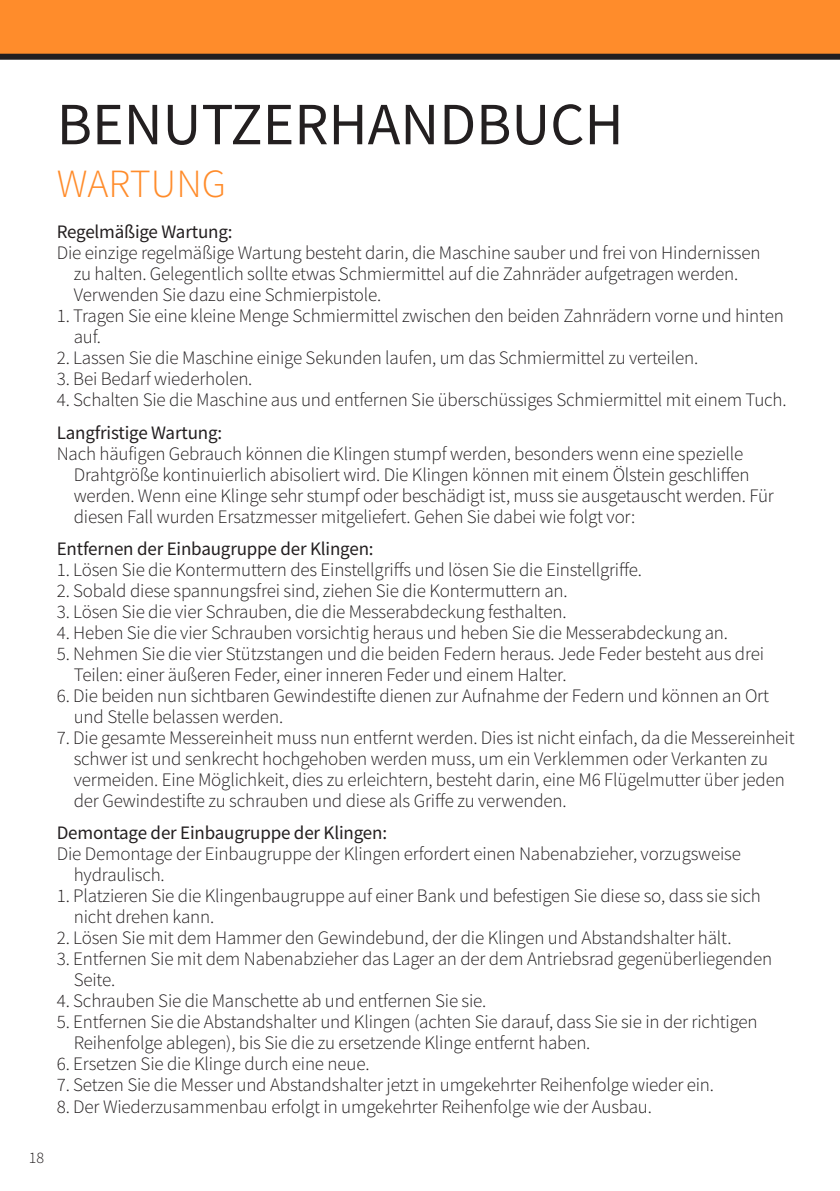
<style>
.page{position:relative;width:840px;height:1191px;background:#fff}
.page>*{position:absolute;margin:0;border:0;box-sizing:border-box;transform-origin:0 0}
.t1{font:60px "Source Sans Pro";color:#231f20}
.t2{font:300 40px "Source Sans Pro";color:#ff8c2b}
.t3{font:300 19px/21px "Source Sans Pro";letter-spacing:-.01em;color:#231f20}
.t4{font:19px "Source Sans Pro";letter-spacing:-.01em;color:#231f20}
.t5{font:300 16px "Source Sans Pro";color:#231f20}
</style>
<div class="page">
<div style="left:0;top:0;width:839px;height:57px;background:#ff8c2b"></div>
<div style="left:0;top:54px;width:839px;height:6px;background:#231f20"></div>
<p class="t1" style="left:57px;top:86px;width:568px">BENUTZERHANDBUCH</p>
<p class="t2" style="left:57px;top:159px;width:171px">WARTUNG</p>
<p class="t4" style="left:57px;top:220px;width:177px">Regelmäßige Wartung:</p>
<p class="t3" style="left:74px;top:242px;width:687px;text-indent:-17px">Die einzige regelmäßige Wartung besteht darin, die Maschine sauber und frei von Hindernissen zu halten. Gelegentlich sollte etwas Schmiermittel auf die Zahnräder aufgetragen werden.<br>Verwenden Sie dazu eine Schmierpistole.</p>
<p class="t3" style="left:74px;top:305px;width:711px;text-indent:-17px">1. Tragen Sie eine kleine Menge Schmiermittel zwischen den beiden Zahnrädern vorne und hinten auf.</p>
<p class="t3" style="left:57px;top:347px;width:642px">2. Lassen Sie die Maschine einige Sekunden laufen, um das Schmiermittel zu verteilen.</p>
<p class="t3" style="left:57px;top:368px;width:197px">3. Bei Bedarf wiederholen.</p>
<p class="t3" style="left:57px;top:389px;width:731px">4. Schalten Sie die Maschine aus und entfernen Sie überschüssiges Schmiermittel mit einem Tuch.</p>
<p class="t4" style="left:57px;top:420px;width:167px">Langfristige Wartung:</p>
<p class="t3" style="left:74px;top:443px;width:701px;text-indent:-17px">Nach häufigen Gebrauch können die Klingen stumpf werden, besonders wenn eine spezielle Drahtgröße kontinuierlich abisoliert wird. Die Klingen können mit einem Ölstein geschliffen werden. Wenn eine Klinge sehr stumpf oder beschädigt ist, muss sie ausgetauscht werden. Für diesen Fall wurden Ersatzmesser mitgeliefert. Gehen Sie dabei wie folgt vor:</p>
<p class="t4" style="left:57px;top:536px;width:318px">Entfernen der Einbaugruppe der Klingen:</p>
<p class="t3" style="left:57px;top:559px;width:586px">1. Lösen Sie die Kontermuttern des Einstellgriffs und lösen Sie die Einstellgriffe.</p>
<p class="t3" style="left:57px;top:580px;width:512px">2. Sobald diese spannungsfrei sind, ziehen Sie die Kontermuttern an.</p>
<p class="t3" style="left:57px;top:601px;width:511px">3. Lösen Sie die vier Schrauben, die die Messerabdeckung festhalten.</p>
<p class="t3" style="left:57px;top:622px;width:672px">4. Heben Sie die vier Schrauben vorsichtig heraus und heben Sie die Messerabdeckung an.</p>
<p class="t3" style="left:74px;top:643px;width:691px;text-indent:-17px">5. Nehmen Sie die vier Stützstangen und die beiden Federn heraus. Jede Feder besteht aus drei<br>Teilen: einer äußeren Feder, einer inneren Feder und einem Halter.</p>
<p class="t3" style="left:74px;top:685px;width:696px;text-indent:-17px">6. Die beiden nun sichtbaren Gewindestifte dienen zur Aufnahme der Federn und können an Ort und Stelle belassen werden.</p>
<p class="t3" style="left:74px;top:727px;width:722px;text-indent:-17px">7. Die gesamte Messereinheit muss nun entfernt werden. Dies ist nicht einfach, da die Messereinheit schwer ist und senkrecht hochgehoben werden muss, um ein Verklemmen oder Verkanten zu vermeiden. Eine Möglichkeit, dies zu erleichtern, besteht darin, eine M6 Flügelmutter über jeden der Gewindestifte zu schrauben und diese als Griffe zu verwenden.</p>
<p class="t4" style="left:57px;top:821px;width:332px">Demontage der Einbaugruppe der Klingen:</p>
<p class="t3" style="left:74px;top:843px;width:668px;text-indent:-17px">Die Demontage der Einbaugruppe der Klingen erfordert einen Nabenabzieher, vorzugsweise hydraulisch.</p>
<p class="t3" style="left:74px;top:885px;width:688px;text-indent:-17px">1. Platzieren Sie die Klingenbaugruppe auf einer Bank und befestigen Sie diese so, dass sie sich nicht drehen kann.</p>
<p class="t3" style="left:57px;top:927px;width:676px">2. Lösen Sie mit dem Hammer den Gewindebund, der die Klingen und Abstandshalter hält.</p>
<p class="t3" style="left:74px;top:948px;width:699px;text-indent:-17px">3. Entfernen Sie mit dem Nabenabzieher das Lager an der dem Antriebsrad gegenüberliegenden<br>Seite.</p>
<p class="t3" style="left:57px;top:990px;width:431px">4. Schrauben Sie die Manschette ab und entfernen Sie sie.</p>
<p class="t3" style="left:74px;top:1011px;width:685px;text-indent:-17px">5. Entfernen Sie die Abstandshalter und Klingen (achten Sie darauf, dass Sie sie in der richtigen<br>Reihenfolge ablegen), bis Sie die zu ersetzende Klinge entfernt haben.</p>
<p class="t3" style="left:57px;top:1053px;width:314px">6. Ersetzen Sie die Klinge durch eine neue.</p>
<p class="t3" style="left:57px;top:1074px;width:658px">7. Setzen Sie die Messer und Abstandshalter jetzt in umgekehrter Reihenfolge wieder ein.</p>
<p class="t3" style="left:57px;top:1095px;width:596px">8. Der Wiederzusammenbau erfolgt in umgekehrter Reihenfolge wie der Ausbau.</p>
<p class="t5" style="left:29px;top:1147px;width:17px">18</p>
</div>
